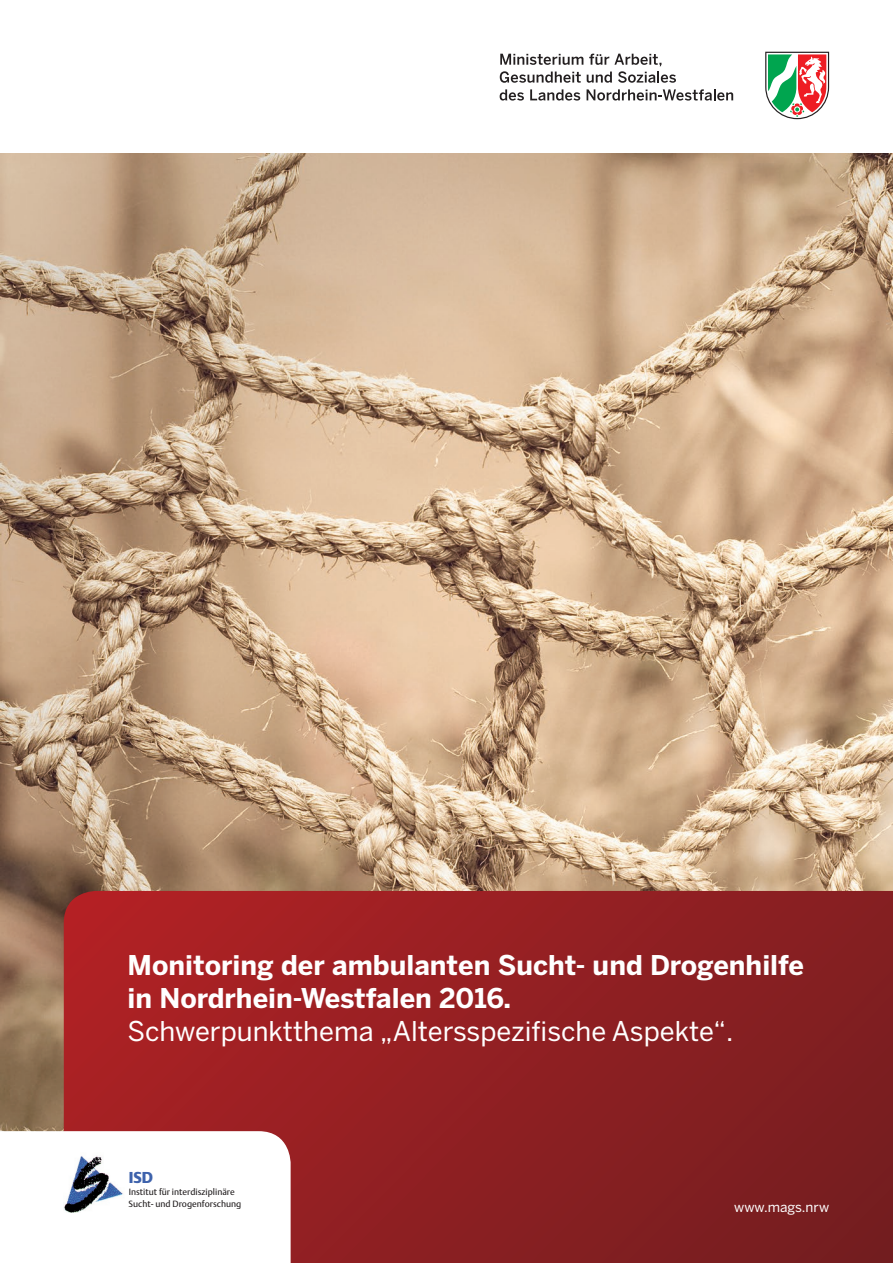
<style>
.page{position:relative;width:893px;height:1263px;background:#fff}
.page>*{position:absolute;margin:0;border:0;box-sizing:border-box;transform-origin:0 0}
.t1{font:700 27px/33px "Benton Sans";color:#fff}
.t2{font:27px "Benton Sans";color:#fff}
.t3{font:15.6px "DTL Argo T Black";color:#3e62ac}
.t4{font:13.5px "Benton Sans";color:#fff}
.t5{font:9px/11.2px "DTL Argo T";color:#231f20}
</style>
<div class="page">
<img style="left:0;top:153px;width:893px;height:978px">
<svg style="left:64px;top:891px;width:829px;height:372px;background:#901f22"></svg>
<svg style="left:2px;top:1131px;width:289px;height:132px"></svg>
<svg style="left:765px;top:52px;width:64px;height:67px"></svg>
<svg style="left:500px;top:54px;width:176px;height:29px"></svg>
<svg style="left:500px;top:89px;width:24px;height:12px"></svg>
<svg style="left:530px;top:89px;width:50px;height:12px"></svg>
<svg style="left:587px;top:89px;width:146px;height:12px"></svg>
<img style="left:64px;top:1153px;width:61px;height:59px">
<p class="t1" style="left:128px;top:948px;width:678px">Monitoring der ambulanten Sucht- und Drogenhilfe in Nordrhein-Westfalen 2016.</p>
<p class="t2" style="left:128px;top:1015px;width:607px">Schwerpunktthema „Altersspezifische Aspekte“.</p>
<p class="t3" style="left:129px;top:1168px;width:26px">ISD</p>
<p class="t5" style="left:128px;top:1186px;width:114px">Institut für interdisziplinäre<br>Sucht- und Drogenforschung</p>
<p class="t4" style="left:734px;top:1199px;width:96px">www.mags.nrw</p>
</div>
